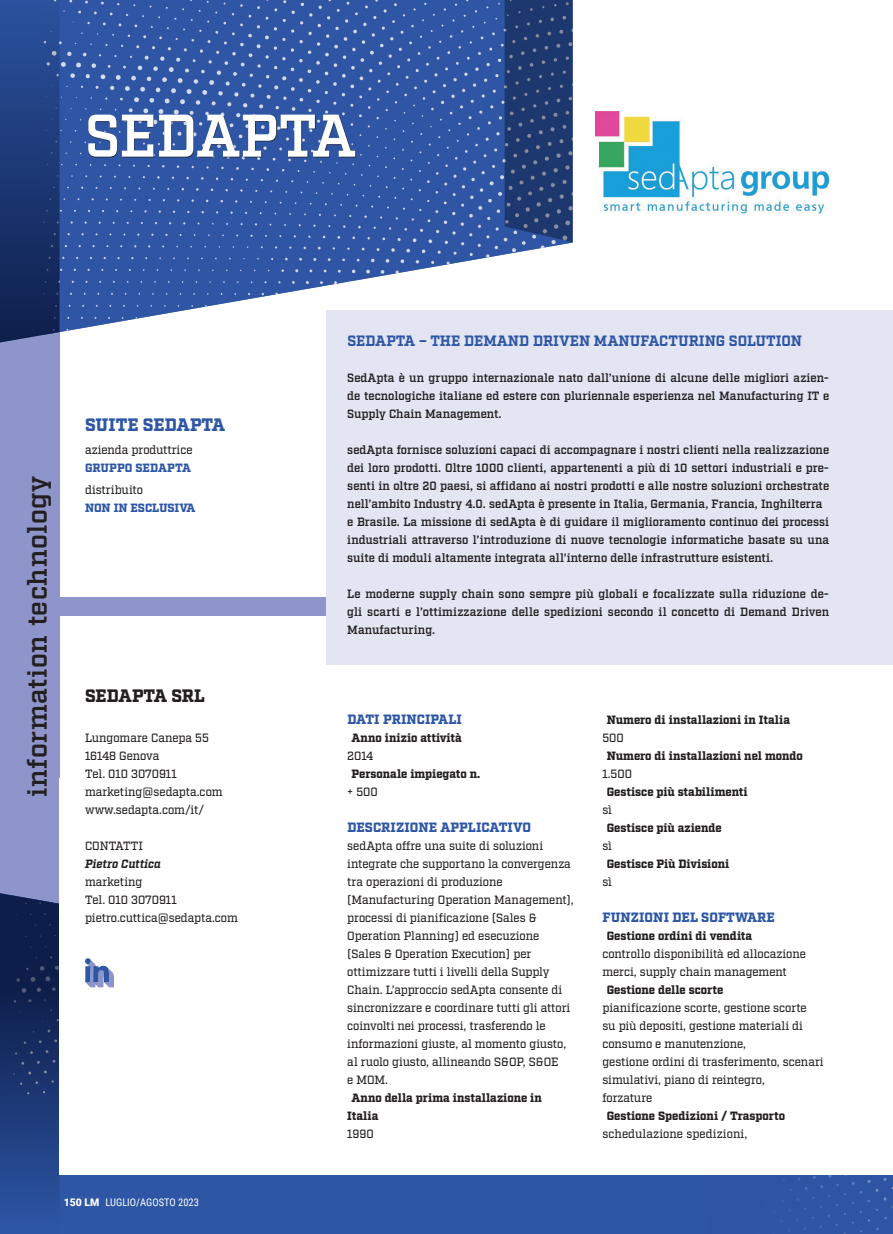
<style>
.page{position:relative;width:893px;height:1234px;background:#fff}
.page>*{position:absolute;margin:0;border:0;box-sizing:border-box;transform-origin:0 0}
.t1{font:600 60px "Factoria";letter-spacing:-.01em;color:#fff;scale:.95 1}
.t2{font:600 27px "Factoria";letter-spacing:.01em;color:#231f20}
.t3{font:900 18px "Factoria";color:#2d56a5;scale:.95 1}
.t4{font:900 18px "Factoria";letter-spacing:-.01em;color:#231f20;scale:.95 1}
.t5{font:700 15px "Factoria";color:#2d56a5;scale:.95 1}
.t6{font:900 13.5px "Factoria";letter-spacing:.01em;color:#2d56a5;scale:.95 1}
.t7{font:500 12px/18px "Factoria";letter-spacing:-.01em;color:#231f20;scale:.95 1}
.t8{font:600 12px/18px "Factoria";letter-spacing:-.005em;color:#231f20;text-align:justify;scale:.95 1}
.t9{font:900 12px/18px "Factoria";letter-spacing:-.01em;color:#231f20;scale:.95 1}
.t10{font:900 12px "Factoria";letter-spacing:-.005em;color:#2d56a5;scale:.95 1}
.t11{font:500 12px "Factoria";letter-spacing:.01em;color:#231f20;scale:.95 1}
.t12{font:italic 700 12px "Factoria";letter-spacing:-.01em;color:#231f20;scale:.95 1}
.t13{font:10.5px "Roboto Condensed";color:#fff}
.s1{font-family:"Roboto";font-weight:900}
</style>
<div class="page">
<div style="left:326px;top:310px;width:567px;height:354px;background:#e3e5f3"></div>
<div style="left:0;top:0;width:60px;height:1233px;background:#8e95ca"></div>
<div style="left:60px;top:1175px;width:551px;height:58px;background:#2d56a5"></div>
<svg style="left:0;top:889px;width:60px;height:344px;background:#1d366f"></svg>
<div style="left:60px;top:597px;width:266px;height:19px;background:#8e95ca"></div>
<img style="left:595px;top:112px;width:234px;height:102px">
<img style="left:60px;top:0;width:513px;height:332px">
<svg style="left:505px;top:0;width:68px;height:242px;background:#243d73"></svg>
<svg style="left:0;top:0;width:60px;height:343px;background:#1e3a76"></svg>
<div style="left:89px;top:116px;width:267px;height:42px;background:#231f20;opacity:.75"></div>
<div style="left:611px;top:1175px;width:89px;height:58px;background:#2d56a5"></div>
<div style="left:700px;top:1175px;width:193px;height:58px;background:#2d55a4"></div>
<svg style="left:85px;top:958px;width:29px;height:29px"></svg>
<h1 class="t1" style="left:85px;top:100px;width:287px">SEDAPTA</h1>
<h2 class="t2" style="left:21px;top:796px;width:322px;rotate:-90deg">information technology</h2>
<h3 class="t3" style="left:85px;top:414px;width:149px">SUITE SEDAPTA</h3>
<p class="t7" style="left:85px;top:441px;width:115px">azienda produttrice</p>
<p class="t10" style="left:85px;top:460px;width:113px">GRUPPO SEDAPTA</p>
<p class="t7" style="left:85px;top:481px;width:63px">distribuito</p>
<p class="t10" style="left:85px;top:500px;width:118px">NON IN ESCLUSIVA</p>
<h3 class="t4" style="left:85px;top:684px;width:128px">SEDAPTA SRL</h3>
<p class="t7" style="left:85px;top:729px;width:146px">Lungomare Canepa 55<br>16148 Genova<br>Tel. 010 3070911 marketing@sedapta.com www.sedapta.com/it/</p>
<p class="t7" style="left:85px;top:837px;width:62px">CONTATTI</p>
<p class="t12" style="left:85px;top:856px;width:82px">Pietro Cuttica</p>
<p class="t7" style="left:85px;top:873px;width:163px">marketing<br>Tel. 010 3070911 pietro.cuttica@sedapta.com</p>
<p class="t13" style="left:64px;top:1194px;width:137px"><span class="s1">150 LM</span> LUGLIO/AGOSTO 2023</p>
<p class="t5" style="left:347px;top:331px;width:480px">SEDAPTA – THE DEMAND DRIVEN MANUFACTURING SOLUTION</p>
<p class="t8" style="left:347px;top:369px;width:509px">SedApta è un gruppo internazionale nato dall’unione di alcune delle migliori azien&shy;de tecnologiche italiane ed estere con pluriennale esperienza nel Manufacturing IT e Supply Chain Management.</p>
<p class="t8" style="left:347px;top:441px;width:509px;text-align:left">sedApta fornisce soluzioni capaci di accompagnare i nostri clienti nella realizzazione dei loro prodotti. Oltre 1000 clienti, appartenenti a più di 10 settori industriali e pre&shy;senti in oltre 20 paesi, si affidano ai nostri prodotti e alle nostre soluzioni orchestrate nell’ambito Industry 4.0. sedApta è presente in Italia, Germania, Francia, Inghilterra e Brasile. La missione di sedApta è di guidare il miglioramento continuo dei processi industriali attraverso l’introduzione di nuove tecnologie informatiche basate su una suite di moduli altamente integrata all’interno delle infrastrutture esistenti.</p>
<p class="t8" style="left:347px;top:585px;width:509px">Le moderne supply chain sono sempre più globali e focalizzate sulla riduzione de&shy;gli scarti e l’ottimizzazione delle spedizioni secondo il concetto di Demand Driven Manufacturing.</p>
<p class="t6" style="left:347px;top:711px;width:122px">DATI PRINCIPALI</p>
<p class="t9" style="left:351px;top:729px;width:118px">Anno inizio attività</p>
<p class="t7" style="left:347px;top:747px;width:29px">2014</p>
<p class="t9" style="left:351px;top:765px;width:137px">Personale impiegato n.</p>
<p class="t7" style="left:347px;top:783px;width:34px">+ 500</p>
<p class="t6" style="left:347px;top:819px;width:195px">DESCRIZIONE APPLICATIVO</p>
<p class="t7" style="left:347px;top:837px;width:240px">sedApta offre una suite di soluzioni integrate che supportano la convergenza tra operazioni di produzione (Manufacturing Operation Management), processi di pianificazione (Sales &amp; Operation Planning) ed esecuzione (Sales &amp; Operation Execution) per ottimizzare tutti i livelli della Supply Chain. L’approccio sedApta consente di sincronizzare e coordinare tutti gli attori coinvolti nei processi, trasferendo le informazioni giuste, al momento giusto, al ruolo giusto, allineando S&amp;OP, S&amp;OE<br>e MOM.</p>
<p class="t9" style="left:347px;top:1089px;width:207px;text-indent:4px">Anno della prima installazione in<br>Italia</p>
<p class="t7" style="left:347px;top:1125px;width:29px">1990</p>
<p class="t9" style="left:607px;top:711px;width:195px">Numero di installazioni in Italia</p>
<p class="t7" style="left:602px;top:729px;width:24px">500</p>
<p class="t9" style="left:607px;top:747px;width:208px">Numero di installazioni nel mondo</p>
<p class="t7" style="left:602px;top:765px;width:33px">1.500</p>
<p class="t9" style="left:607px;top:783px;width:150px">Gestisce più stabilimenti</p>
<p class="t7" style="left:602px;top:801px;width:12px">sì</p>
<p class="t9" style="left:607px;top:819px;width:122px">Gestisce più aziende</p>
<p class="t7" style="left:602px;top:837px;width:12px">sì</p>
<p class="t9" style="left:607px;top:855px;width:131px">Gestisce Più Divisioni</p>
<p class="t7" style="left:602px;top:873px;width:12px">sì</p>
<p class="t6" style="left:602px;top:909px;width:183px">FUNZIONI DEL SOFTWARE</p>
<p class="t9" style="left:607px;top:927px;width:155px">Gestione ordini di vendita</p>
<p class="t7" style="left:602px;top:945px;width:216px">controllo disponibilità ed allocazione merci, supply chain management</p>
<p class="t9" style="left:607px;top:981px;width:124px">Gestione delle scorte</p>
<p class="t7" style="left:602px;top:999px;width:235px">pianificazione scorte, gestione scorte<br>su più depositi, gestione materiali di consumo e manutenzione,<br>gestione ordini di trasferimento, scenari simulativi, piano di reintegro,<br>forzature</p>
<p class="t9" style="left:607px;top:1107px;width:189px">Gestione Spedizioni / Trasporto</p>
<p class="t11" style="left:602px;top:1126px;width:154px">schedulazione spedizioni,</p>
</div>
